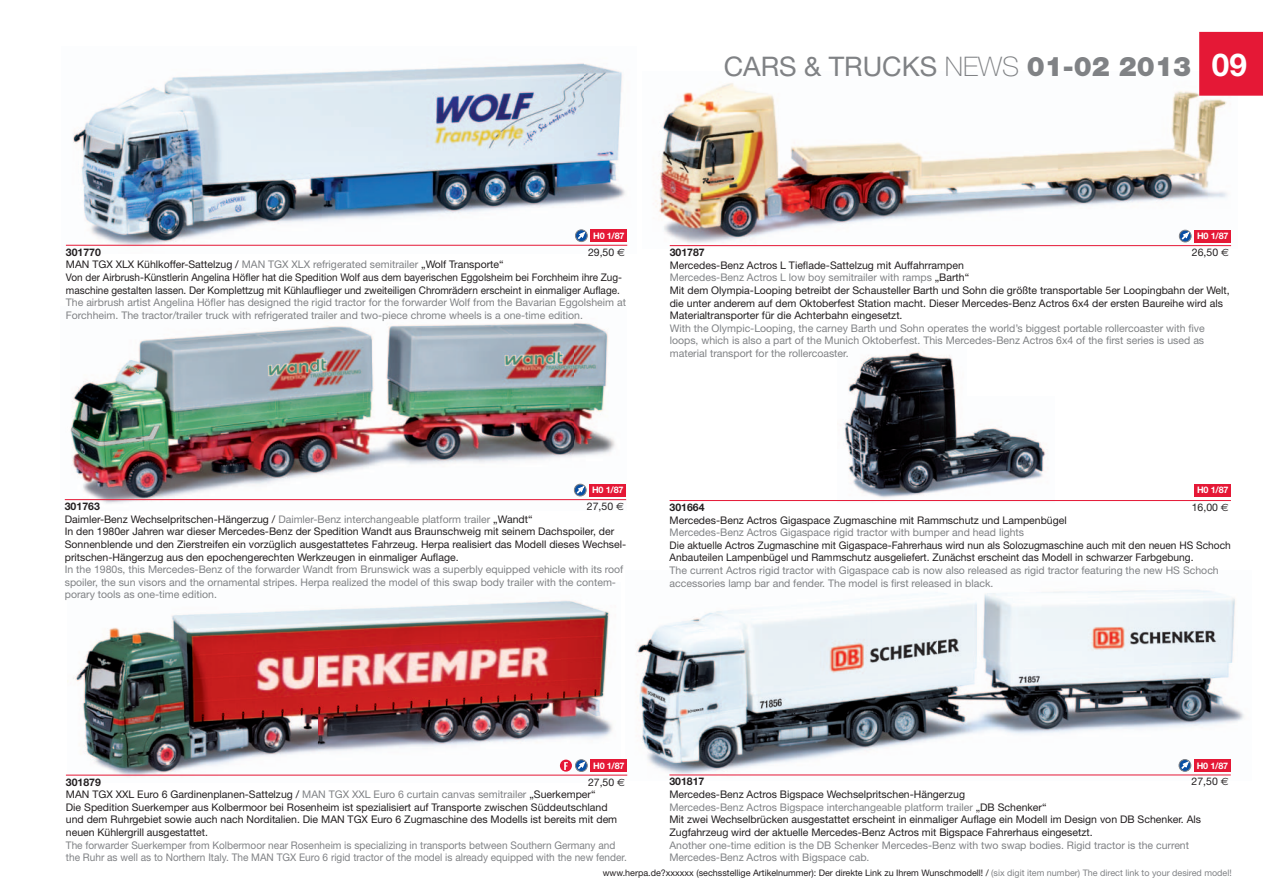
<style>
.page{position:relative;width:1263px;height:893px;background:#fff}
.page>*{position:absolute;margin:0;border:0;box-sizing:border-box;transform-origin:0 0}
.t1{font:700 31.5px "Helvetica Neue";color:#fff}
.t2{font:27px "Helvetica Neue";color:#808285}
.t3{font:10.5px/12.6px "Helvetica Neue";color:#231f20}
.t4{font:10.5px/12.6px "Helvetica Neue";color:#808285}
.t5{font:10.5px/12.6px "Helvetica Neue";color:#808285;scale:.96 1}
.t6{font:700 10.5px "Helvetica Neue";color:#231f20}
.t7{font:9px "Helvetica Neue";color:#231f20}
.t8{font:700 9px "Helvetica Neue";letter-spacing:-.02em;color:#fff}
.s1{font-weight:100}
.s2{font-weight:900}
.s3{font-family:"Euro Sans"}
.s4{color:#808285}
</style>
<div class="page">
<img style="left:625px;top:590px;width:619px;height:186px">
<img style="left:65px;top:63px;width:563px;height:183px">
<img style="left:64px;top:322px;width:562px;height:182px">
<img style="left:68px;top:600px;width:552px;height:175px">
<img style="left:655px;top:83px;width:577px;height:164px">
<img style="left:838px;top:351px;width:216px;height:151px">
<hr style="left:669px;top:775px;width:562px;height:1px;background:#e51836">
<hr style="left:65px;top:499px;width:561px;height:1px;background:#e51836">
<hr style="left:66px;top:245px;width:561px;height:1px;background:#e51836">
<hr style="left:66px;top:775px;width:561px;height:1px;background:#e51836">
<hr style="left:670px;top:245px;width:561px;height:1px;background:#e51836">
<hr style="left:670px;top:500px;width:561px;height:1px;background:#e51836">
<div style="left:1199px;top:32px;width:64px;height:64px;background:#e51836"></div>
<div style="left:1194px;top:759px;width:37px;height:12px;background:#e51836"></div>
<div style="left:1179px;top:759px;width:12px;height:12px;border:1px solid #808285;border-radius:50%"></div>
<svg style="left:1179px;top:762px;width:10px;height:9px"></svg>
<div style="left:589px;top:484px;width:37px;height:12px;background:#e51836"></div>
<div style="left:574px;top:484px;width:12px;height:12px;border:1px solid #808285;border-radius:50%"></div>
<svg style="left:575px;top:486px;width:9px;height:9px"></svg>
<div style="left:590px;top:230px;width:37px;height:12px;background:#e51836"></div>
<div style="left:575px;top:230px;width:12px;height:12px;border:1px solid #808285;border-radius:50%"></div>
<svg style="left:576px;top:232px;width:9px;height:9px"></svg>
<div style="left:590px;top:760px;width:37px;height:12px;background:#e51836"></div>
<div style="left:575px;top:759px;width:12px;height:13px;border:1px solid #808285;border-radius:50%"></div>
<svg style="left:576px;top:762px;width:9px;height:9px"></svg>
<div style="left:1194px;top:230px;width:37px;height:12px;background:#e51836"></div>
<div style="left:1179px;top:230px;width:12px;height:12px;border:1px solid #808285;border-radius:50%"></div>
<svg style="left:1180px;top:232px;width:9px;height:9px"></svg>
<div style="left:1194px;top:484px;width:37px;height:12px;background:#e51836"></div>
<div style="left:560px;top:760px;width:12px;height:12px;background:#e51836;border-radius:50%"></div>
<svg style="left:564px;top:762px;width:4px;height:8px"></svg>
<h2 class="t2" style="left:724px;top:50px;width:469px">CARS &amp; TRUCKS <span class="s1">NEWS</span> <span class="s2">01-02 2013</span></h2>
<h1 class="t1" style="left:1212px;top:45px;width:37px">09</h1>
<p class="t8" style="left:593px;top:230px;width:33px">H0 1/87</p>
<p class="t6" style="left:66px;top:246px;width:37px">301770</p>
<p class="t3" style="left:588px;top:246px;width:39px">29,50 <span class="s3">€</span></p>
<p class="t3" style="left:66px;top:258px;width:558px">MAN TGX XLX Kühlkoffer-Sattelzug / <span class="s4">MAN TGX XLX refrigerated semitrailer</span> „Wolf Transporte“<br>Von der Airbrush-Künstlerin Angelina Höfler hat die Spedition Wolf aus dem bayerischen Eggolsheim bei Forchheim ihre Zug&shy;maschine gestalten lassen. Der Komplettzug mit Kühlauflieger und zweiteiligen Chromrädern erscheint in einmaliger Auflage.</p>
<p class="t4" style="left:66px;top:296px;width:562px">The airbrush artist Angelina Höfler has designed the rigid tractor for the forwarder Wolf from the Bavarian Eggolsheim at<br>Forchheim. The tractor/trailer truck with refrigerated trailer and two-piece chrome wheels is a one-time edition.</p>
<p class="t8" style="left:1197px;top:230px;width:33px">H0 1/87</p>
<p class="t6" style="left:670px;top:246px;width:37px">301787</p>
<p class="t3" style="left:1192px;top:246px;width:39px">26,50 <span class="s3">€</span></p>
<p class="t3" style="left:670px;top:259px;width:561px">Mercedes-Benz Actros L Tieflade-Sattelzug mit Auffahrrampen<br><span class="s4">Mercedes-Benz Actros L low boy semitrailer with ramps</span> „Barth“<br>Mit dem Olympia-Looping betreibt der Schausteller Barth und Sohn die größte transportable 5er Loopingbahn der Welt, die unter anderem auf dem Oktoberfest Station macht. Dieser Mercedes-Benz Actros 6x4 der ersten Baureihe wird als Materialtransporter für die Achterbahn eingesetzt.</p>
<p class="t4" style="left:670px;top:322px;width:536px;text-align:justify">With the Olympic-Looping, the carney Barth und Sohn operates the world’s biggest portable rollercoaster with five loops, which is also a part of the Munich Oktoberfest. This Mercedes-Benz Actros 6x4 of the first series is used as material transport for the rollercoaster.</p>
<p class="t8" style="left:592px;top:484px;width:33px">H0 1/87</p>
<p class="t6" style="left:65px;top:500px;width:37px">301763</p>
<p class="t3" style="left:587px;top:500px;width:39px">27,50 <span class="s3">€</span></p>
<p class="t3" style="left:65px;top:513px;width:563px">Daimler-Benz Wechselpritschen-Hängerzug / <span class="s4">Daimler-Benz interchangeable platform trailer</span> „Wandt“<br>In den 1980er Jahren war dieser Mercedes-Benz der Spedition Wandt aus Braunschweig mit seinem Dachspoiler, der Sonnenblende und den Zierstreifen ein vorzüglich ausgestattetes Fahrzeug. Herpa realisiert das Modell dieses Wechsel&shy;pritschen-Hängerzug aus den epochengerechten Werkzeugen in einmaliger Auflage.</p>
<p class="t4" style="left:65px;top:563px;width:560px">In the 1980s, this Mercedes-Benz of the forwarder Wandt from Brunswick was a superbly equipped vehicle with its roof spoiler, the sun visors and the ornamental stripes. Herpa realized the model of this swap body trailer with the contem&shy;porary tools as one-time edition.</p>
<p class="t8" style="left:1197px;top:485px;width:33px">H0 1/87</p>
<p class="t6" style="left:670px;top:501px;width:37px">301664</p>
<p class="t3" style="left:1192px;top:501px;width:39px">16,00 <span class="s3">€</span></p>
<p class="t3" style="left:670px;top:513px;width:399px">Mercedes-Benz Actros Gigaspace Zugmaschine mit Rammschutz und Lampenbügel</p>
<p class="t4" style="left:670px;top:526px;width:356px">Mercedes-Benz Actros Gigaspace rigid tractor with bumper and head lights</p>
<p class="t3" style="left:670px;top:539px;width:563px">Die aktuelle Actros Zugmaschine mit Gigaspace-Fahrerhaus wird nun als Solozugmaschine auch mit den neuen HS Schoch<br>Anbauteilen Lampenbügel und Rammschutz ausgeliefert. Zunächst erscheint das Modell in schwarzer Farbgebung.</p>
<p class="t4" style="left:670px;top:564px;width:551px">The current Actros rigid tractor with Gigaspace cab is now also released as rigid tractor featuring the new HS Schoch accessories lamp bar and fender. The model is first released in black.</p>
<p class="t8" style="left:593px;top:760px;width:33px">H0 1/87</p>
<p class="t8" style="left:1197px;top:760px;width:33px">H0 1/87</p>
<p class="t6" style="left:66px;top:775px;width:37px">301879</p>
<p class="t3" style="left:66px;top:775px;width:561px;text-indent:522px">27,50 <span class="s3">€ </span>MAN TGX XXL Euro 6 Gardinenplanen-Sattelzug / <span class="s4">MAN TGX XXL Euro 6 curtain canvas semitrailer</span> „Suerkemper“<br>Die Spedition Suerkemper aus Kolbermoor bei Rosenheim ist spezialisiert auf Transporte zwischen Süddeutschland und dem Ruhrgebiet sowie auch nach Norditalien. Die MAN TGX Euro 6 Zugmaschine des Modells ist bereits mit dem neuen Kühlergrill ausgestattet.</p>
<p class="t5" style="left:66px;top:838px;width:586px">The forwarder Suerkemper from Kolbermoor near Rosenheim is specializing in transports between Southern Germany and the Ruhr as well as to Northern Italy. The MAN TGX Euro 6 rigid tractor of the model is already equipped with the new fender.</p>
<p class="t6" style="left:669px;top:775px;width:37px">301817</p>
<p class="t3" style="left:1191px;top:775px;width:39px">27,50 <span class="s3">€</span></p>
<p class="t3" style="left:669px;top:788px;width:533px">Mercedes-Benz Actros Bigspace Wechselpritschen-Hängerzug<br><span class="s4">Mercedes-Benz Actros Bigspace interchangeable platform trailer</span> „DB Schenker“<br>Mit zwei Wechselbrücken ausgestattet erscheint in einmaliger Auflage ein Modell im Design von DB Schenker. Als Zugfahrzeug wird der aktuelle Mercedes-Benz Actros mit Bigspace Fahrerhaus eingesetzt.</p>
<p class="t4" style="left:669px;top:838px;width:521px">Another one-time edition is the DB Schenker Mercedes-Benz with two swap bodies. Rigid tractor is the current<br>Mercedes-Benz Actros with Bigspace cab.</p>
<p class="t7" style="left:603px;top:867px;width:630px">www.herpa.de?xxxxxx (sechsstellige Artikelnummer): Der direkte Link zu Ihrem Wunschmodell! / <span class="s4">(six digit item number) The direct link to your desired model!</span></p>
</div>
